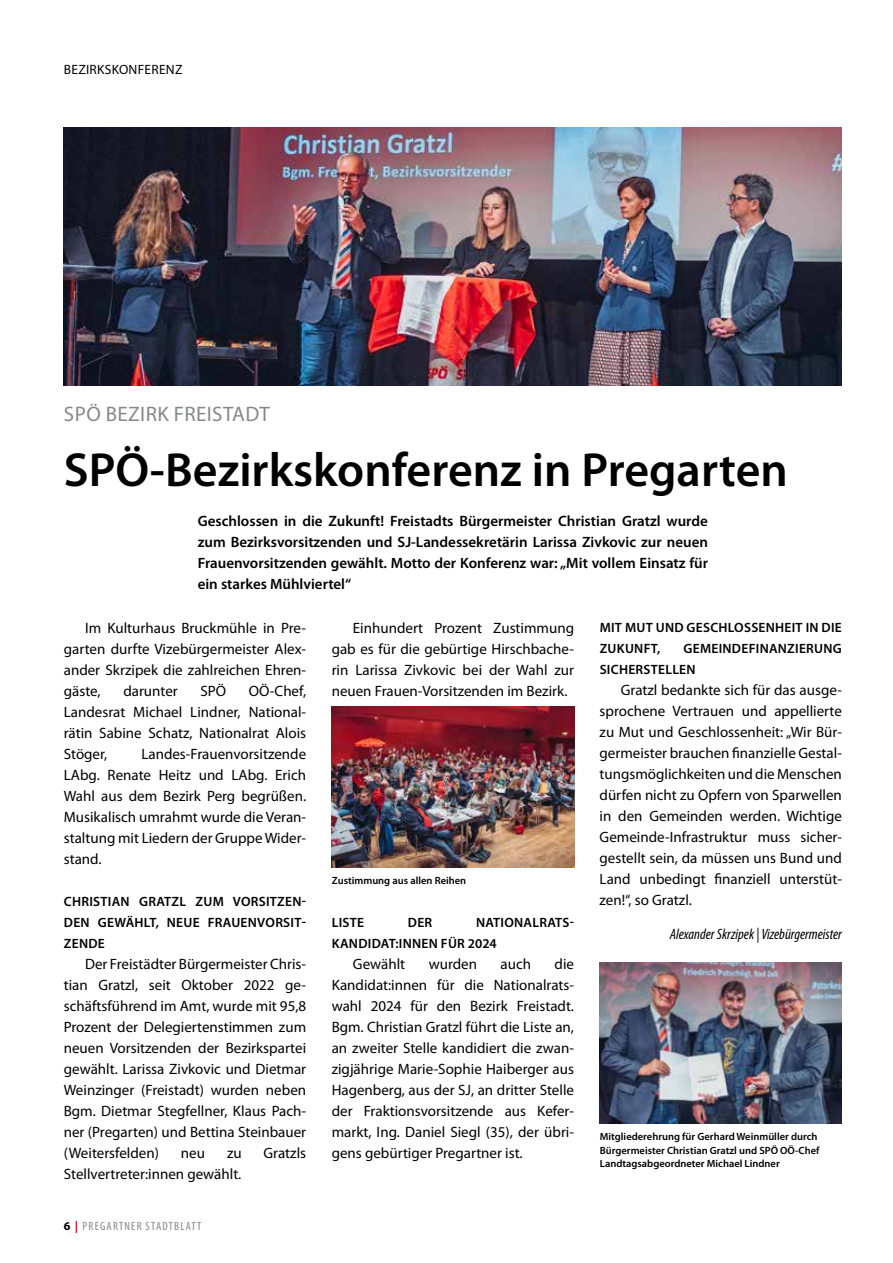
<style>
.page{position:relative;width:893px;height:1263px;background:#fff}
.page>*{position:absolute;margin:0;border:0;box-sizing:border-box;transform-origin:0 0}
.t1{font:600 48px "Myriad Pro";color:#000}
.t2{font:21px "Myriad Pro";letter-spacing:.02em;color:#87888a}
.t3{font:15px/21px "Myriad Pro";color:#000;text-align:justify}
.t4{font:600 15px/21px "Myriad Pro";color:#000;text-align:justify}
.t5{font:italic condensed 15px "Myriad Pro";color:#000}
.t6{font:600 13.5px/21px "Myriad Pro";letter-spacing:.02em;color:#000}
.t7{font:13.5px "Myriad Pro";letter-spacing:.02em;color:#000}
.t8{font:condensed 12px "Myriad Pro";letter-spacing:.1em;color:#87888a}
.t9{font:600 10.5px/13.5px "Myriad Pro";color:#000}
.s1{font-weight:700;font-stretch:normal;color:#000}
.s2{font-weight:700;font-stretch:normal;color:#e2001a}
</style>
<div class="page">
<img style="left:332px;top:707px;width:242px;height:160px">
<img style="left:600px;top:963px;width:242px;height:161px">
<img style="left:64px;top:128px;width:778px;height:257px">
<p class="t7" style="left:64px;top:61px;width:120px">BEZIRKSKONFERENZ</p>
<h2 class="t2" style="left:64px;top:401px;width:207px">SPÖ BEZIRK FREISTADT</h2>
<h1 class="t1" style="left:64px;top:440px;width:726px">SPÖ-Bezirkskonferenz in Pregarten</h1>
<p class="t4" style="left:198px;top:510px;width:512px">Geschlossen in die Zukunft! Freistadts Bürgermeister Christian Gratzl wurde zum Bezirksvorsitzenden und SJ-Landessekretärin Larissa Zivkovic zur neuen Frauenvorsitzenden gewählt. Motto der Konferenz war: „Mit vollem Einsatz für ein starkes Mühlviertel“</p>
<p class="t3" style="left:64px;top:617px;width:244px;text-indent:21px">Im Kulturhaus Bruckmühle in Pre&shy;garten durfte Vizebürgermeister Alex&shy;ander Skrzipek die zahlreichen Ehren&shy;gäste,</p>
<p class="t3" style="left:64px;top:680px;width:244px;text-indent:185px">OÖ-Chef, Landesrat Michael Lindner, National&shy;rätin Sabine Schatz, Nationalrat Alois Stöger,</p>
<p class="t3" style="left:123px;top:680px;width:56px">darunter</p>
<p class="t3" style="left:200px;top:680px;width:27px">SPÖ</p>
<p class="t3" style="left:64px;top:743px;width:244px;text-indent:78px">Landes-Frauenvorsitzende LAbg. Renate Heitz und LAbg. Erich Wahl aus dem Bezirk Perg begrüßen.<br>Musikalisch umrahmt wurde die Veran&shy;staltung mit Liedern der Gruppe Wider&shy;stand.</p>
<p class="t6" style="left:64px;top:890px;width:244px;text-align:justify">CHRISTIAN GRATZL ZUM VORSITZEN-DEN GEWÄHLT, NEUE FRAUENVORSIT-ZENDE</p>
<p class="t3" style="left:64px;top:953px;width:244px;text-indent:21px">Der Freistädter Bürgermeister Chris&shy;tian Gratzl, seit Oktober 2022 ge&shy;schäftsführend im Amt, wurde mit 95,8<br>Prozent der Delegiertenstimmen zum neuen Vorsitzenden der Bezirkspartei gewählt. Larissa Zivkovic und Dietmar Weinzinger (Freistadt) wurden neben Bgm. Dietmar Stegfellner, Klaus Pach&shy;ner (Pregarten) und Bettina Steinbauer (Weitersfelden)</p>
<p class="t3" style="left:181px;top:1142px;width:26px">neu</p>
<p class="t3" style="left:227px;top:1142px;width:16px">zu</p>
<p class="t3" style="left:264px;top:1142px;width:44px">Gratzls</p>
<p class="t3" style="left:64px;top:1163px;width:179px">Stellvertreter:innen gewählt.</p>
<p class="t8" style="left:64px;top:1219px;width:139px"><span class="s1">6</span> <span class="s2">|</span> PREGARTNER STADTBLATT</p>
<p class="t3" style="left:332px;top:617px;width:244px;text-indent:21px">Einhundert Prozent Zustimmung gab es für die gebürtige Hirschbache&shy;rin Larissa Zivkovic bei der Wahl zur neuen Frauen-Vorsitzenden im Bezirk.</p>
<p class="t9" style="left:332px;top:873px;width:136px">Zustimmung aus allen Reihen</p>
<p class="t6" style="left:332px;top:911px;width:34px">LISTE</p>
<p class="t6" style="left:408px;top:911px;width:26px">DER</p>
<p class="t6" style="left:332px;top:911px;width:244px;text-indent:144px">NATIONALRATS-<br>KANDIDAT:INNEN FÜR 2024</p>
<p class="t3" style="left:353px;top:953px;width:54px">Gewählt</p>
<p class="t3" style="left:429px;top:953px;width:50px">wurden</p>
<p class="t3" style="left:501px;top:953px;width:32px">auch</p>
<p class="t3" style="left:332px;top:953px;width:244px;text-indent:223px">die Kandidat:innen für die Nationalrats&shy;wahl 2024 für den Bezirk Freistadt.<br>Bgm. Christian Gratzl führt die Liste an, an zweiter Stelle kandidiert die zwan&shy;zigjährige Marie-Sophie Haiberger aus Hagenberg, aus der SJ, an dritter Stelle der Fraktionsvorsitzende aus Kefer&shy;markt, Ing. Daniel Siegl (35), der übri&shy;gens gebürtiger Pregartner ist.</p>
<p class="t6" style="left:600px;top:616px;width:244px">MIT MUT UND GESCHLOSSENHEIT IN DIE<br>ZUKUNFT,</p>
<p class="t6" style="left:600px;top:637px;width:244px;text-indent:84px">GEMEINDEFINANZIERUNG<br>SICHERSTELLEN</p>
<p class="t3" style="left:600px;top:679px;width:244px;text-indent:21px">Gratzl bedankte sich für das ausge&shy;sprochene Vertrauen und appellierte zu Mut und Geschlossenheit: „Wir Bür&shy;germeister brauchen finanzielle Gestal&shy;tungsmöglichkeiten und die Menschen dürfen nicht zu Opfern von Sparwellen in den Gemeinden werden. Wichtige Gemeinde-Infrastruktur muss sicher&shy;gestellt sein, da müssen uns Bund und Land unbedingt finanziell unterstüt&shy;zen!“, so Gratzl.</p>
<p class="t5" style="left:670px;top:924px;width:174px">Alexander Skrzipek | Vizebürgermeister</p>
<p class="t9" style="left:600px;top:1129px;width:221px">Mitgliederehrung für Gerhard Weinmüller durch<br>Bürgermeister Christian Gratzl und SPÖ OÖ-Chef<br>Landtagsabgeordneter Michael Lindner</p>
</div>
